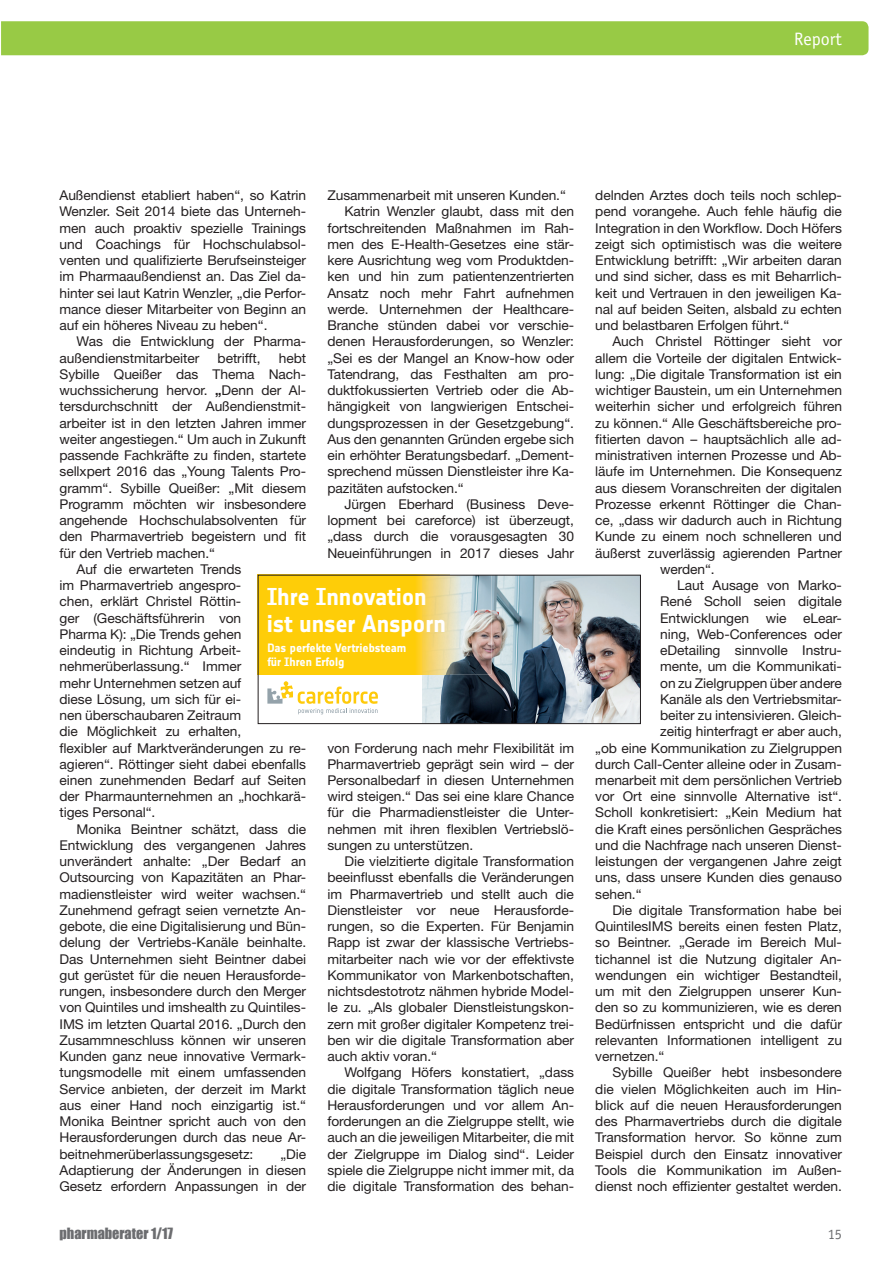
<style>
.page{position:relative;width:893px;height:1263px;background:#fff}
.page>*{position:absolute;margin:0;border:0;box-sizing:border-box;transform-origin:0 0}
.t1{font:24px/27px "Notes Bold Tf";letter-spacing:-.01em;color:#fff}
.t2{font:18px "Officina Sans";color:#fff}
.t3{font:14.25px "Impact";color:#6c6d70}
.t4{font:14.25px "Officina Sans";color:#6c6d70}
._01_Fließtext{font:13.5px/16.2px "Helvetica Neue LT Std";letter-spacing:-.005em;color:#231f20;text-align:justify}
.t5{font:12px/14.4px "Notes Bold Tf";letter-spacing:-.005em;color:#fff}
.t6{font:9px "Helvetica";color:#000}
.s1{font-weight:700}
</style>
<div class="page">
<div style="left:1px;top:21px;width:867px;height:34px;background:#98ca45"></div>
<img style="left:421px;top:577px;width:218px;height:145px">
<img style="left:450px;top:577px;width:41px;height:97px">
<div style="left:258px;top:575px;width:69px;height:99px;background:#fecd08"></div>
<img style="left:327px;top:577px;width:123px;height:97px">
<svg style="left:267px;top:681px;width:111px;height:33px"></svg>
<div style="left:258px;top:575px;width:383px;height:149px;border:1px solid #231f20"></div>
<p class="t2" style="left:794px;top:28px;width:49px">Report</p>
<p class="_01_Fließtext" style="left:60px;top:187px;width:248px">Außendienst etabliert haben“, so Katrin Wenzler. Seit 2014 biete das Unterneh&shy;men auch proaktiv spezielle Trainings und Coachings für Hochschulabsol&shy;venten und qualifizierte Berufseinsteiger im Pharmaaußendienst an. Das Ziel da&shy;hinter sei laut Katrin Wenzler, „die Perfor&shy;mance dieser Mitarbeiter von Beginn an auf ein höheres Niveau zu heben“.</p>
<p class="_01_Fließtext" style="left:60px;top:333px;width:248px;text-indent:17px">Was die Entwicklung der Pharma&shy;außendienstmitarbeiter</p>
<p class="_01_Fließtext" style="left:327px;top:187px;width:240px">Zusammenarbeit mit unseren Kunden.“</p>
<p class="_01_Fließtext" style="left:327px;top:203px;width:248px;text-indent:17px">Katrin Wenzler glaubt, dass mit den fortschreitenden Maßnahmen im Rah&shy;men des E-Health-Gesetzes eine stär&shy;kere Ausrichtung weg vom Produktden&shy;ken und hin zum patientenzentrierten Ansatz noch mehr Fahrt aufnehmen werde. Unternehmen der Healthcare-Branche stünden dabei vor verschie&shy;denen Herausforderungen, so Wenzler: „Sei es der Mangel an Know-how oder Tatendrang, das Festhalten am pro&shy;duktfokussierten Vertrieb oder die Ab&shy;hängigkeit von langwierigen Entschei&shy;dungsprozessen in der Gesetzgebung“.<br>Aus den genannten Gründen ergebe sich ein erhöhter Beratungsbedarf. „Dement&shy;sprechend müssen Dienstleister ihre Ka&shy;pazitäten aufstocken.“</p>
<p class="_01_Fließtext" style="left:327px;top:496px;width:248px;text-indent:17px">Jürgen Eberhard (Business Deve&shy;lopment bei careforce) ist überzeugt, „dass durch die vorausgesagten 30<br>Neueinführungen in 2017 dieses Jahr</p>
<p class="_01_Fließtext" style="left:595px;top:187px;width:248px">delnden Arztes doch teils noch schlep&shy;pend vorangehe. Auch fehle häufig die Integration in den Workflow. Doch Höfers zeigt sich optimistisch was die weitere Entwicklung betrifft: „Wir arbeiten daran und sind sicher, dass es mit Beharrlich&shy;keit und Vertrauen in den jeweiligen Ka&shy;nal auf beiden Seiten, alsbald zu echten und belastbaren Erfolgen führt.“</p>
<p class="_01_Fließtext" style="left:612px;top:333px;width:231px">Auch Christel Röttinger sieht vor</p>
<p class="_01_Fließtext" style="left:595px;top:350px;width:248px">allem die Vorteile der digitalen Entwick-</p>
<p class="_01_Fließtext" style="left:595px;top:366px;width:248px">lung: „Die digitale Transformation ist ein</p>
<p class="_01_Fließtext" style="left:595px;top:382px;width:248px">wichtiger Baustein, um ein Unternehmen</p>
<p class="_01_Fließtext" style="left:595px;top:398px;width:248px">weiterhin sicher und erfolgreich führen</p>
<p class="_01_Fließtext" style="left:595px;top:414px;width:248px">zu können.“ Alle Geschäftsbereiche pro-</p>
<p class="_01_Fließtext" style="left:595px;top:431px;width:248px">fitierten davon – hauptsächlich alle ad-</p>
<p class="_01_Fließtext" style="left:595px;top:447px;width:248px">ministrativen internen Prozesse und Ab-</p>
<p class="_01_Fließtext" style="left:595px;top:463px;width:248px">läufe im Unternehmen. Die Konsequenz</p>
<p class="_01_Fließtext" style="left:595px;top:479px;width:248px">aus diesem Voranschreiten der digitalen</p>
<p class="_01_Fließtext" style="left:595px;top:496px;width:248px">Prozesse erkennt Röttinger die Chan-</p>
<p class="_01_Fließtext" style="left:595px;top:512px;width:248px">ce, „dass wir dadurch auch in Richtung</p>
<p class="_01_Fließtext" style="left:595px;top:528px;width:248px">Kunde zu einem noch schnelleren und</p>
<p class="_01_Fließtext" style="left:595px;top:544px;width:248px">äußerst zuverlässig agierenden Partner</p>
<p class="_01_Fließtext" style="left:660px;top:561px;width:56px">werden“.</p>
<p class="_01_Fließtext" style="left:677px;top:577px;width:166px">Laut Ausage von Marko-</p>
<p class="_01_Fließtext" style="left:660px;top:593px;width:183px">René Scholl seien digitale</p>
<p class="_01_Fließtext" style="left:660px;top:609px;width:183px">Entwicklungen wie eLear-</p>
<p class="_01_Fließtext" style="left:660px;top:626px;width:183px">ning, Web-Conferences oder</p>
<p class="_01_Fließtext" style="left:660px;top:642px;width:183px">eDetailing sinnvolle Instru-</p>
<p class="_01_Fließtext" style="left:660px;top:658px;width:183px">mente, um die Kommunikati-</p>
<p class="_01_Fließtext" style="left:660px;top:674px;width:183px">on zu Zielgruppen über andere</p>
<p class="_01_Fließtext" style="left:660px;top:691px;width:183px">Kanäle als den Vertriebsmitar-</p>
<p class="_01_Fließtext" style="left:660px;top:707px;width:183px">beiter zu intensivieren. Gleich-</p>
<p class="_01_Fließtext" style="left:660px;top:723px;width:183px">zeitig hinterfragt er aber auch,</p>
<p class="_01_Fließtext" style="left:595px;top:739px;width:248px">„ob eine Kommunikation zu Zielgruppen</p>
<p class="_01_Fließtext" style="left:595px;top:756px;width:248px">durch Call-Center alleine oder in Zusam-</p>
<p class="_01_Fließtext" style="left:595px;top:772px;width:248px">menarbeit mit dem persönlichen Vertrieb</p>
<p class="_01_Fließtext" style="left:595px;top:788px;width:248px">vor Ort eine sinnvolle Alternative ist“.</p>
<p class="_01_Fließtext" style="left:595px;top:804px;width:248px">Scholl konkretisiert: „Kein Medium hat</p>
<p class="_01_Fließtext" style="left:595px;top:821px;width:248px">die Kraft eines persönlichen Gespräches</p>
<p class="_01_Fließtext" style="left:595px;top:837px;width:248px">und die Nachfrage nach unseren Dienst-</p>
<p class="_01_Fließtext" style="left:595px;top:853px;width:248px">leistungen der vergangenen Jahre zeigt</p>
<p class="_01_Fließtext" style="left:595px;top:869px;width:248px">uns, dass unsere Kunden dies genauso</p>
<p class="_01_Fließtext" style="left:595px;top:886px;width:48px">sehen.“</p>
<p class="_01_Fließtext" style="left:595px;top:902px;width:248px;text-indent:17px">Die digitale Transformation habe bei QuintilesIMS bereits einen festen Platz, so Beintner. „Gerade im Bereich Mul&shy;tichannel ist die Nutzung digitaler An&shy;wendungen ein wichtiger Bestandteil, um mit den Zielgruppen unserer Kun&shy;den so zu kommunizieren, wie es deren Bedürfnissen entspricht und die dafür relevanten Informationen intelligent zu vernetzen.“</p>
<p class="_01_Fließtext" style="left:595px;top:1064px;width:248px;text-indent:17px">Sybille Queißer hebt insbesondere die vielen Möglichkeiten auch im Hin&shy;blick auf die neuen Herausforderungen des Pharmavertriebs durch die digitale Transformation hervor. So könne zum Beispiel durch den Einsatz innovativer Tools die Kommunikation im Außen&shy;dienst noch effizienter gestaltet werden.</p>
<p class="_01_Fließtext" style="left:218px;top:350px;width:45px">betrifft,</p>
<p class="_01_Fließtext" style="left:60px;top:350px;width:248px;text-indent:219px">hebt Sybille Queißer das Thema Nach&shy;wuchssicherung hervor. <span class="s1">„</span>Denn der Al&shy;tersdurchschnitt der Außendienstmit&shy;arbeiter ist in den letzten Jahren immer weiter angestiegen.“ Um auch in Zukunft passende Fachkräfte zu finden, startete sellxpert 2016 das „Young Talents Pro&shy;gramm“. Sybille Queißer: „Mit diesem Programm möchten wir insbesondere angehende Hochschulabsolventen für den Pharmavertrieb begeistern und fit für den Vertrieb machen.“</p>
<p class="_01_Fließtext" style="left:60px;top:561px;width:248px;text-align:left;text-indent:17px">Auf die erwarteten Trends<br>im Pharmavertrieb angespro-<br>chen, erklärt Christel Röttin-<br>ger (Geschäftsführerin von<br>Pharma K): „Die Trends gehen<br>eindeutig in Richtung Arbeit&shy;nehmerüberlassung.“ Immer<br>mehr Unternehmen setzen auf<br>diese Lösung, um sich für ei-<br>nen überschaubaren Zeitraum<br>die Möglichkeit zu erhalten,<br>flexibler auf Marktveränderungen zu re&shy;agieren“. Röttinger sieht dabei ebenfalls einen zunehmenden Bedarf auf Seiten der Pharmaunternehmen an „hochkarä&shy;tiges Personal“.</p>
<p class="_01_Fließtext" style="left:60px;top:821px;width:248px;text-indent:17px">Monika Beintner schätzt, dass die Entwicklung des vergangenen Jahres unverändert anhalte: „Der Bedarf an Outsourcing von Kapazitäten an Phar&shy;madienstleister wird weiter wachsen.“ Zunehmend gefragt seien vernetzte An&shy;gebote, die eine Digitalisierung und Bün&shy;delung der Vertriebs-Kanäle beinhalte.<br>Das Unternehmen sieht Beintner dabei gut gerüstet für die neuen Herausforde&shy;rungen, insbesondere durch den Merger von Quintiles und imshealth zu Quintiles-IMS im letzten Quartal 2016. „Durch den Zusammneschluss können wir unseren Kunden ganz neue innovative Vermark&shy;tungsmodelle mit einem umfassenden Service anbieten, der derzeit im Markt aus einer Hand noch einzigartig ist.“ Monika Beintner spricht auch von den Herausforderungen durch das neue Ar&shy;beitnehmerüberlassungsgesetz:</p>
<p class="t1" style="left:267px;top:583px;width:181px">Ihre Innovation ist unser Ansporn</p>
<p class="t5" style="left:267px;top:640px;width:140px">Das perfekte Vertriebsteam für Ihren Erfolg</p>
<p class="_01_Fließtext" style="left:327px;top:739px;width:248px">von Forderung nach mehr Flexibilität im Pharmavertrieb geprägt sein wird – der Personalbedarf in diesen Unternehmen wird steigen.“ Das sei eine klare Chance für die Pharmadienstleister die Unter&shy;nehmen mit ihren flexiblen Vertriebslö&shy;sungen zu unterstützen.</p>
<p class="_01_Fließtext" style="left:327px;top:853px;width:248px;text-indent:17px">Die vielzitierte digitale Transformation beeinflusst ebenfalls die Veränderungen im Pharmavertrieb und stellt auch die Dienstleister vor neue Herausforde&shy;rungen, so die Experten. Für Benjamin Rapp ist zwar der klassische Vertriebs&shy;mitarbeiter nach wie vor der effektivste Kommunikator von Markenbotschaften, nichtsdestotrotz nähmen hybride Model&shy;le zu. „Als globaler Dienstleistungskon&shy;zern mit großer digitaler Kompetenz trei&shy;ben wir die digitale Transformation aber auch aktiv voran.“</p>
<p class="_01_Fließtext" style="left:327px;top:1064px;width:248px;text-indent:17px">Wolfgang Höfers konstatiert, „dass die digitale Transformation täglich neue Herausforderungen und vor allem An&shy;forderungen an die Zielgruppe stellt, wie auch an die jeweiligen Mitarbeiter, die mit der Zielgruppe im Dialog sind“. Leider spiele die Zielgruppe nicht immer mit, da die digitale Transformation des behan-</p>
<p class="t6" style="left:226px;top:754px;width:153px">careforce_16_01_20_anz_RZ.indd 2</p>
<p class="t6" style="left:600px;top:754px;width:67px">21.01.16 12:36</p>
<p class="_01_Fließtext" style="left:60px;top:1145px;width:248px;text-indent:221px">„Die Adaptierung der Änderungen in diesen Gesetz erfordern Anpassungen in der</p>
<p class="t3" style="left:60px;top:1223px;width:115px">pharmaberater 1/17</p>
<p class="t4" style="left:828px;top:1226px;width:16px">15</p>
</div>
